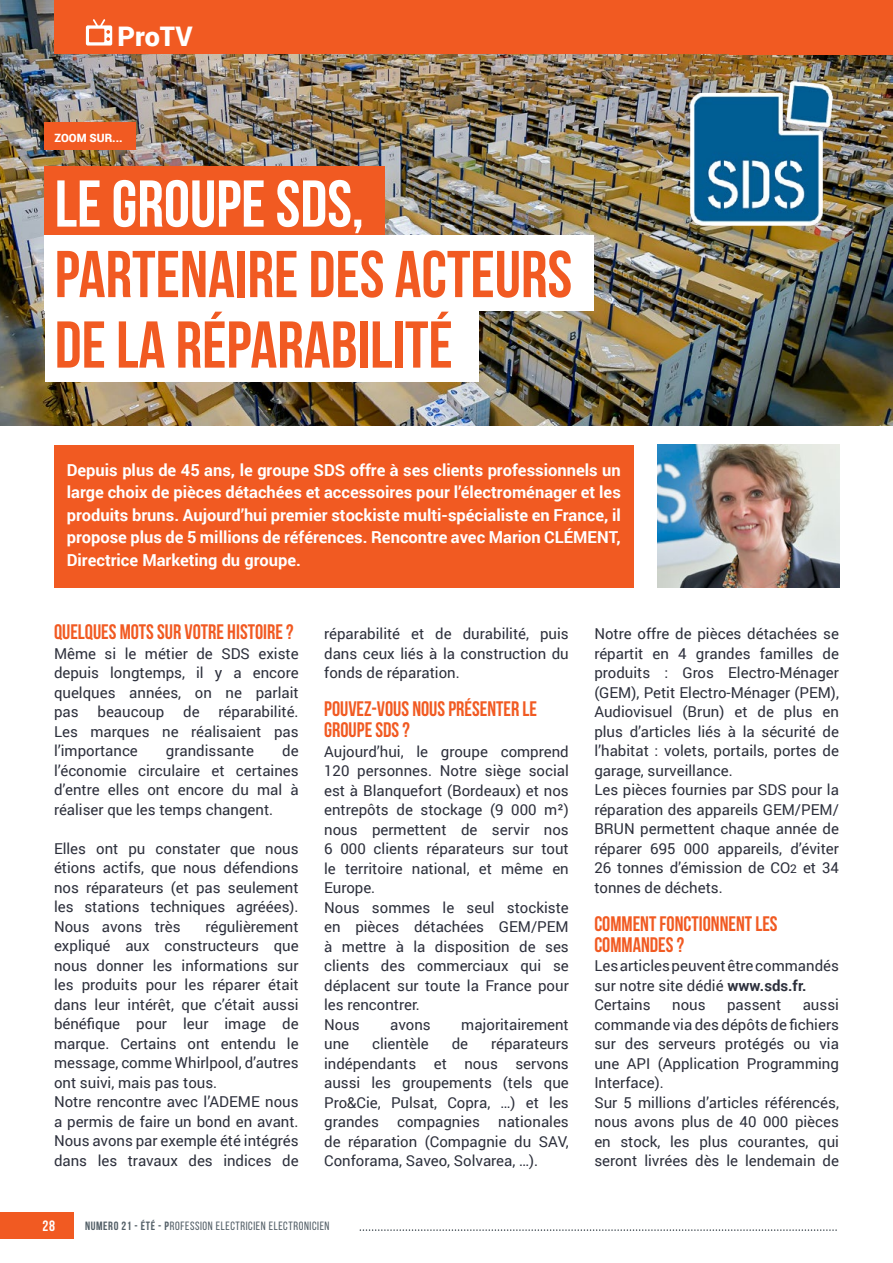
<style>
.page{position:relative;width:893px;height:1263px;background:#fff}
.page>*{position:absolute;margin:0;border:0;box-sizing:border-box;transform-origin:0 0}
.t1{font:700 66px/70.5px "Bebas Neue";color:#f15a22}
.t2{font:700 66px "Bebas Neue";color:#fff}
.t3{font:900 27px "Roboto";color:#fff}
.t4{font:700 21px/21px "Bebas Neue";color:#f15a22}
.t5{font:700 16.5px/22.5px "Roboto";color:#fff;text-align:justify}
.t6{font:15px/19.5px "Roboto";color:#2d303c;text-align:justify}
.t7{font:700 15px "Bebas Neue";color:#fff}
.t8{font:12px "Bebas Neue";letter-spacing:.05em;color:#525e66}
.t9{font:900 11.4px "Roboto";color:#fff}
.s1{font-weight:700}
.s2{font-size:12px}
</style>
<div class="page">
<img style="left:0;top:0;width:893px;height:425px">
<div style="left:45px;top:166px;width:340px;height:75px;background:#f15a22"></div>
<div style="left:45px;top:235px;width:549px;height:75px;background:#fff"></div>
<div style="left:45px;top:306px;width:433px;height:75px;background:#fff"></div>
<div style="left:54px;top:446px;width:580px;height:142px;background:#f15a22"></div>
<div style="left:0;top:1212px;width:74px;height:26px;background:#f15a22"></div>
<div style="left:55px;top:0;width:784px;height:54px;background:#f15a22"></div>
<svg style="left:86px;top:19px;width:26px;height:27px"></svg>
<svg style="left:360px;top:1229px;width:477px;height:2px"></svg>
<div style="left:729px;top:0;width:164px;height:54px;background:#f15a22"></div>
<div style="left:45px;top:122px;width:91px;height:28px;background:#f15a22"></div>
<img style="left:657px;top:445px;width:183px;height:143px">
<img style="left:676px;top:69px;width:170px;height:168px">
<h2 class="t3" style="left:117px;top:17px;width:77px">ProTV</h2>
<p class="t9" style="left:55px;top:130px;width:69px">ZOOM SUR...</p>
<h1 class="t2" style="left:55px;top:168px;width:311px">LE GROUPE SDS,</h1>
<h1 class="t1" style="left:55px;top:238px;width:519px">PARTENAIRE DES ACTEURS<br>DE LA RÉPARABILITÉ</h1>
<p class="t5" style="left:67px;top:458px;width:556px">Depuis plus de 45 ans, le groupe SDS offre à ses clients professionnels un large choix de pièces détachées et accessoires pour l’électroménager et les produits bruns. Aujourd’hui premier stockiste multi-spécialiste en France, il propose plus de 5 millions de références. Rencontre avec Marion CLÉMENT, Directrice Marketing du groupe.</p>
<h3 class="t4" style="left:54px;top:621px;width:241px">QUELQUES MOTS SUR VOTRE HISTOIRE ?</h3>
<p class="t6" style="left:54px;top:643px;width:246px">Même si le métier de SDS existe depuis longtemps, il y a encore quelques années, on ne parlait pas</p>
<p class="t6" style="left:54px;top:701px;width:246px;text-indent:165px">réparabilité.<br>Les marques ne réalisaient pas l’importance</p>
<p class="t6" style="left:98px;top:701px;width:68px">beaucoup</p>
<p class="t6" style="left:183px;top:701px;width:18px">de</p>
<p class="t6" style="left:54px;top:740px;width:246px;text-indent:228px">de l’économie circulaire et certaines d’entre elles ont encore du mal à réaliser que les temps changent.</p>
<p class="t6" style="left:54px;top:838px;width:246px">Elles ont pu constater que nous étions actifs, que nous défendions nos réparateurs (et pas seulement les stations techniques agréées).<br>Nous avons très</p>
<p class="t6" style="left:166px;top:740px;width:90px">grandissante</p>
<p class="t6" style="left:54px;top:916px;width:246px;text-align:left;text-indent:151px">régulièrement expliqué aux constructeurs que nous donner les informations sur les produits pour les réparer était dans leur intérêt, que c’était aussi bénéfique pour leur image de marque. Certains ont entendu le message, comme Whirlpool, d’autres ont suivi, mais pas tous.<br>Notre rencontre avec l’ADEME nous a permis de faire un bond en avant.<br>Nous avons par exemple été intégrés dans les travaux des indices de</p>
<p class="t6" style="left:324px;top:623px;width:246px">réparabilité et de durabilité, puis dans ceux liés à la construction du fonds de réparation.</p>
<h3 class="t4" style="left:324px;top:698px;width:214px">POUVEZ-VOUS NOUS PRÉSENTER LE<br>GROUPE SDS ?</h3>
<p class="t6" style="left:324px;top:741px;width:246px;text-align:left">Aujourd’hui, le groupe comprend<br>120 personnes. Notre siège social est à Blanquefort (Bordeaux) et nos entrepôts de stockage (9 000 m²) nous permettent de servir nos<br>6 000 clients réparateurs sur tout le territoire national, et même en<br>Europe.<br>Nous sommes le seul stockiste en pièces détachées GEM/PEM à mettre à la disposition de ses clients des commerciaux qui se déplacent sur toute la France pour les rencontrer.<br>Nous</p>
<p class="t6" style="left:390px;top:1014px;width:42px">avons</p>
<p class="t6" style="left:461px;top:1014px;width:109px">majoritairement</p>
<p class="t6" style="left:324px;top:1033px;width:26px">une</p>
<p class="t6" style="left:372px;top:1033px;width:58px">clientèle</p>
<p class="t6" style="left:452px;top:1033px;width:18px">de</p>
<p class="t6" style="left:324px;top:1033px;width:246px;text-indent:167px">réparateurs indépendants et nous servons aussi les groupements (tels que Pro&amp;Cie, Pulsat, Copra, …) et les grandes compagnies nationales de réparation (Compagnie du SAV, Conforama, Saveo, Solvarea, …).</p>
<p class="t7" style="left:43px;top:1217px;width:14px">28</p>
<p class="t8" style="left:85px;top:1219px;width:246px"><span class="s1">NUMERO 21 - ÉTÉ - P</span>ROFESSION ELECTRICIEN ELECTRONICIEN</p>
<p class="t6" style="left:594px;top:623px;width:246px;text-align:left">Notre offre de pièces détachées se répartit en 4 grandes familles de produits : Gros Electro-Ménager (GEM), Petit Electro-Ménager (PEM),<br>Audiovisuel (Brun) et de plus en plus d’articles liés à la sécurité de l’habitat : volets, portails, portes de garage, surveillance.<br>Les pièces fournies par SDS pour la réparation des appareils GEM/PEM/<br>BRUN permettent chaque année de réparer 695 000 appareils, d’éviter<br>26 tonnes d’émission de CO<span class="s2">2</span> et 34 tonnes de déchets.</p>
<h3 class="t4" style="left:594px;top:913px;width:185px">COMMENT FONCTIONNENT LES<br>COMMANDES ?</h3>
<p class="t6" style="left:594px;top:955px;width:246px;text-align:left">Les articles peuvent être commandés sur notre site dédié <span class="s1">www.sds.fr.<br></span>Certains</p>
<p class="t6" style="left:594px;top:994px;width:246px;text-align:left;text-indent:208px">aussi commande via des dépôts de fichiers sur des serveurs protégés ou via une API (Application Programming<br>Interface).<br>Sur 5 millions d’articles référencés, nous avons plus de 40 000 pièces en stock, les plus courantes, qui seront livrées dès le lendemain de</p>
<p class="t6" style="left:672px;top:994px;width:35px">nous</p>
<p class="t6" style="left:727px;top:994px;width:56px">passent</p>
</div>
